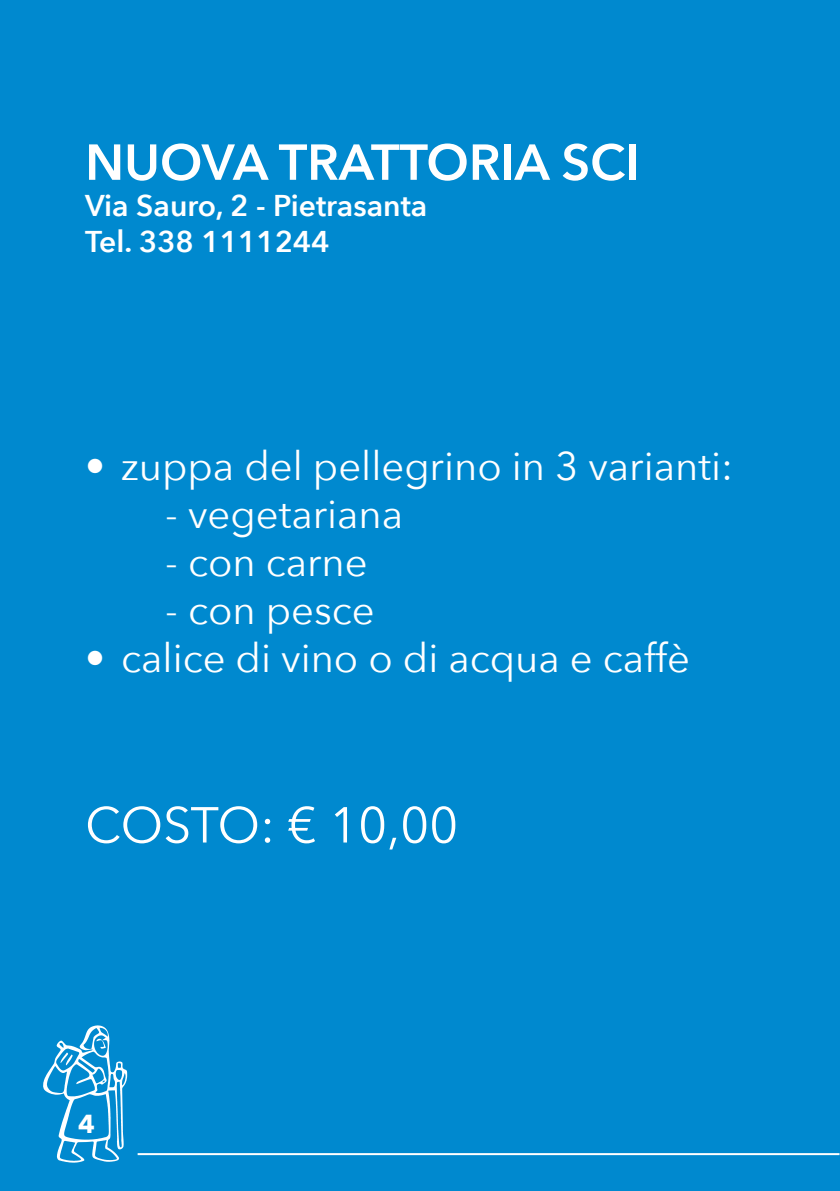
<style>
.page{position:relative;width:840px;height:1191px;background:#fff}
.page>*{position:absolute;margin:0;border:0;box-sizing:border-box;transform-origin:0 0}
.t1{font:600 50px "Avenir Next";color:#fff}
.t2{font:50px "Avenir Next";letter-spacing:-.005em;color:#fff}
.t3{font:40px "Avenir Next";color:#fff}
.t4{font:600 30px/36px "Avenir Next";color:#fff}
.t5{font:700 26px "Avenir Next";color:#fff}
</style>
<div class="page">
<div style="left:0;top:0;width:839px;height:1191px;background:#0089cf"></div>
<svg style="left:43px;top:1025px;width:84px;height:137px"></svg>
<hr style="left:137px;top:1153px;width:702px;height:2px;background:#fff">
<p class="t1" style="left:85px;top:119px;width:555px">NUOVA TRATTORIA SCI</p>
<p class="t4" style="left:85px;top:187px;width:343px">Via Sauro, 2 - Pietrasanta<br>Tel. 338 1111244</p>
<p class="t3" style="left:85px;top:432px;width:649px">• zuppa del pellegrino in 3 varianti:</p>
<p class="t3" style="left:165px;top:480px;width:239px">- vegetariana</p>
<p class="t3" style="left:165px;top:528px;width:204px">- con carne</p>
<p class="t3" style="left:165px;top:576px;width:211px">- con pesce</p>
<p class="t3" style="left:85px;top:624px;width:606px">• calice di vino o di acqua e caffè</p>
<p class="t2" style="left:85px;top:783px;width:374px">COSTO: € 10,00</p>
<p class="t5" style="left:78px;top:1101px;width:18px">4</p>
</div>
